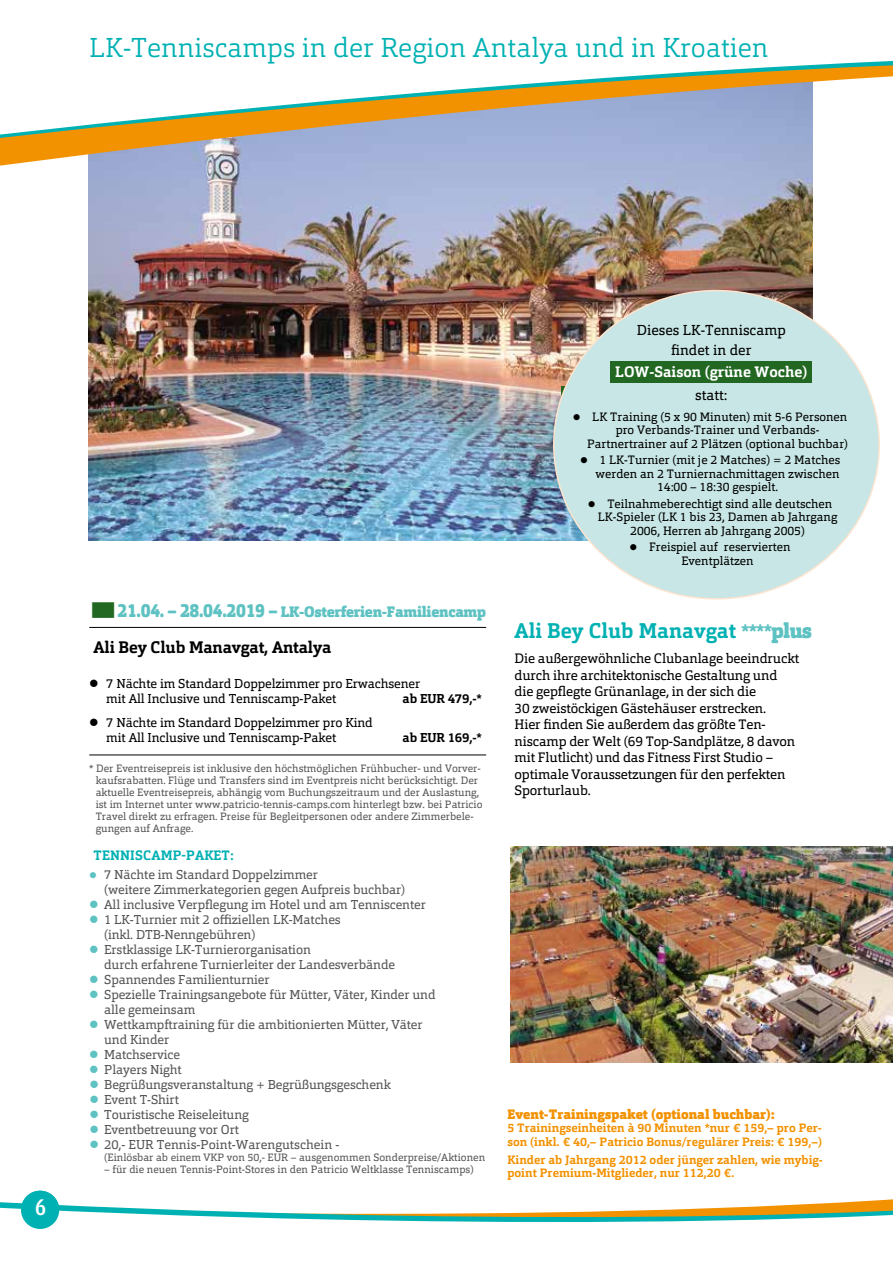
<style>
.page{position:relative;width:893px;height:1263px;background:#fff}
.page>*{position:absolute;margin:0;border:0;box-sizing:border-box;transform-origin:0 0}
.t1{font:300 27px "Orgon Slab";color:#00b1b3}
.t2{font:500 24px "Amplitude Cond";color:#fff}
.t3{font:700 21px "Orgon Slab";color:#00b1b3}
.t4{font:700 16.5px "Orgon Slab";letter-spacing:-.01em;color:#000}
.t5{font:900 15px "Orgon Slab";letter-spacing:-.02em;color:#5fc2c2}
.t6{font:700 15px "Orgon Slab";color:#fff}
.t7{font:14.25px/19.5px "Orgon Slab";color:#000;text-align:center}
.t8{font:13.5px/16.5px "Orgon Slab";letter-spacing:-.01em;color:#000}
.t9{font:900 13.5px "Orgon Slab";color:#f39200}
.t10{font:700 13.5px "Orgon Slab";letter-spacing:.01em;color:#00b1b3}
.t11{font:12.75px/15px "Orgon Slab";letter-spacing:-.01em;color:#565757}
.t12{font:12.75px/15px "Orgon Slab";letter-spacing:-.01em;color:#000}
.t13{font:700 12.75px "Orgon Slab";letter-spacing:-.01em;color:#000}
.t14{font:12px/13.5px "Orgon Slab";color:#000}
.t15{font:700 12px/13.5px "Orgon Slab";color:#f39200}
.t16{font:10.5px/12px "Orgon Slab";color:#565757}
.s1{color:#226823}
.s2{font-size:18.75px}
.s3{color:#5fc2c2}
.s4{font-weight:900;font-size:19.5px;color:#5fc2c2}
.s5{font-weight:900;color:#5fc2c2}
</style>
<div class="page">
<img style="left:88px;top:168px;width:724px;height:372px">
<svg style="left:0;top:141px;width:813px;height:27px;background:#afafc1"></svg>
<svg style="left:0;top:136px;width:813px;height:5px;background:#b4a79e"></svg>
<svg style="left:0;top:61px;width:893px;height:75px"></svg>
<svg style="left:0;top:1190px;width:893px;height:39px"></svg>
<img style="left:511px;top:846px;width:382px;height:216px">
<hr style="left:89px;top:627px;width:397px;height:1px;background:#000">
<hr style="left:89px;top:754px;width:397px;height:1px;background:#000">
<div style="left:554px;top:291px;width:325px;height:308px;background:#c7e6e5;border-radius:50%"></div>
<div style="left:610px;top:362px;width:202px;height:21px;background:#226823"></div>
<div style="left:21px;top:1191px;width:38px;height:38px;background:#00b1b3;border-radius:50%"></div>
<h1 class="t1" style="left:89px;top:30px;width:681px">LK-Tenniscamps in der Region Antalya und in Kroatien</h1>
<h2 class="t2" style="left:35px;top:1194px;width:12px">6</h2>
<p class="t5" style="left:89px;top:602px;width:398px"><span class="s1">■</span><span class="s2">21.04. – 28.04.2019 –</span> LK-Osterferien-Familiencamp</p>
<p class="t4" style="left:94px;top:637px;width:239px">Ali Bey Club Manavgat, Antalya</p>
<p class="t12" style="left:106px;top:676px;width:315px;text-indent:-17px">● 7 Nächte im Standard Doppelzimmer pro Erwachsener mit All Inclusive und Tenniscamp-Paket</p>
<p class="t13" style="left:403px;top:690px;width:81px">ab EUR 479,-*</p>
<p class="t12" style="left:106px;top:715px;width:268px;text-indent:-17px">● 7 Nächte im Standard Doppelzimmer pro Kind mit All Inclusive und Tenniscamp-Paket</p>
<p class="t13" style="left:403px;top:729px;width:81px">ab EUR 169,-*</p>
<p class="t16" style="left:96px;top:762px;width:388px;text-indent:-6px">* Der Eventreisepreis ist inklusive den höchstmöglichen Frühbucher- und Vorver&shy;kaufsrabatten. Flüge und Transfers sind im Eventpreis nicht berücksichtigt. Der aktuelle Eventreisepreis, abhängig vom Buchungszeitraum und der Auslastung, ist im Internet unter www.patricio-tennis-camps.com hinterlegt bzw. bei Patricio Travel direkt zu erfragen. Preise für Begleitpersonen oder andere Zimmerbele&shy;gungen auf Anfrage.</p>
<p class="t10" style="left:94px;top:847px;width:142px">TENNISCAMP-PAKET:</p>
<p class="t11" style="left:104px;top:867px;width:303px;text-indent:-15px"><span class="s3">●</span> 7 Nächte im Standard Doppelzimmer<br>(weitere Zimmerkategorien gegen Aufpreis buchbar)</p>
<p class="t11" style="left:89px;top:897px;width:338px"><span class="s3">●</span> All inclusive Verpflegung im Hotel und am Tenniscenter</p>
<p class="t11" style="left:104px;top:912px;width:238px;text-indent:-15px"><span class="s3">●</span> 1 LK-Turnier mit 2 offiziellen LK-Matches (inkl. DTB-Nenngebühren)</p>
<p class="t11" style="left:104px;top:942px;width:292px;text-indent:-15px"><span class="s3">●</span> Erstklassige LK-Turnierorganisation<br>durch erfahrene Turnierleiter der Landesverbände</p>
<p class="t11" style="left:89px;top:972px;width:182px"><span class="s3">●</span> Spannendes Familienturnier</p>
<p class="t11" style="left:104px;top:987px;width:333px;text-indent:-15px"><span class="s3">●</span> Spezielle Trainingsangebote für Mütter, Väter, Kinder und alle gemeinsam</p>
<p class="t11" style="left:104px;top:1017px;width:320px;text-indent:-15px"><span class="s3">●</span> Wettkampftraining für die ambitionierten Mütter, Väter und Kinder</p>
<p class="t11" style="left:89px;top:1047px;width:92px"><span class="s3">●</span> Matchservice</p>
<p class="t11" style="left:89px;top:1062px;width:94px"><span class="s3">●</span> Players Night</p>
<p class="t11" style="left:89px;top:1077px;width:303px"><span class="s3">●</span> Begrüßungsveranstaltung + Begrüßungsgeschenk</p>
<p class="t11" style="left:89px;top:1092px;width:91px"><span class="s3">●</span> Event T-Shirt</p>
<p class="t11" style="left:89px;top:1107px;width:161px"><span class="s3">●</span> Touristische Reiseleitung</p>
<p class="t11" style="left:89px;top:1122px;width:151px"><span class="s3">●</span> Eventbetreuung vor Ort</p>
<p class="t11" style="left:89px;top:1137px;width:252px"><span class="s3">●</span> 20,- EUR Tennis-Point-Warengutschein -</p>
<p class="t16" style="left:104px;top:1152px;width:383px">(Einlösbar ab einem VKP von 50,- EUR – ausgenommen Sonderpreise/Aktionen</p>
<p class="t16" style="left:104px;top:1164px;width:371px">– für die neuen Tennis-Point-Stores in den Patricio Weltklasse Tenniscamps)</p>
<p class="t7" style="left:637px;top:321px;width:151px">Dieses LK-Tenniscamp findet in der</p>
<p class="t6" style="left:615px;top:363px;width:194px">LOW-Saison (grüne Woche)</p>
<p class="t7" style="left:695px;top:385px;width:34px">statt:</p>
<p class="t14" style="left:573px;top:410px;width:276px">● LK Training (5 x 90 Minuten) mit 5-6 Personen</p>
<p class="t14" style="left:616px;top:423px;width:205px">pro Verbands-Trainer und Verbands-</p>
<p class="t14" style="left:587px;top:437px;width:262px">Partnertrainer auf 2 Plätzen (optional buchbar)</p>
<p class="t14" style="left:580px;top:453px;width:262px">● 1 LK-Turnier (mit je 2 Matches) = 2 Matches</p>
<p class="t14" style="left:596px;top:467px;width:245px">werden an 2 Turniernachmittagen zwischen</p>
<p class="t14" style="left:657px;top:480px;width:122px">14:00 – 18:30 gespielt.</p>
<p class="t14" style="left:588px;top:497px;width:246px">● Teilnahmeberechtigt sind alle deutschen</p>
<p class="t14" style="left:598px;top:510px;width:241px">LK-Spieler (LK 1 bis 23, Damen ab Jahrgang</p>
<p class="t14" style="left:630px;top:524px;width:176px">2006, Herren ab Jahrgang 2005)</p>
<p class="t14" style="left:681px;top:540px;width:111px;text-indent:-52px">● Freispiel auf reservierten<br>Eventplätzen</p>
<h3 class="t3" style="left:514px;top:617px;width:299px">Ali Bey Club Manavgat <span class="s4">****</span><span class="s5">plus</span></h3>
<p class="t8" style="left:514px;top:650px;width:286px">Die außergewöhnliche Clubanlage beeindruckt durch ihre architektonische Gestaltung und die gepflegte Grünanlage, in der sich die<br>30 zweistöckigen Gästehäuser erstrecken.<br>Hier finden Sie außerdem das größte Ten&shy;niscamp der Welt (69 Top-Sandplätze, 8 davon mit Flutlicht) und das Fitness First Studio – optimale Voraussetzungen für den perfekten Sporturlaub.</p>
<p class="t9" style="left:507px;top:1105px;width:269px">Event-Trainingspaket (optional buchbar):</p>
<p class="t15" style="left:507px;top:1121px;width:316px">5 Trainingseinheiten à 90 Minuten *nur € 159,– pro Per&shy;son (inkl. € 40,– Patricio Bonus/regulärer Preis: € 199,–)</p>
<p class="t15" style="left:507px;top:1153px;width:317px">Kinder ab Jahrgang 2012 oder jünger zahlen, wie mybig&shy;point Premium-Mitglieder, nur 112,20 €.</p>
</div>
